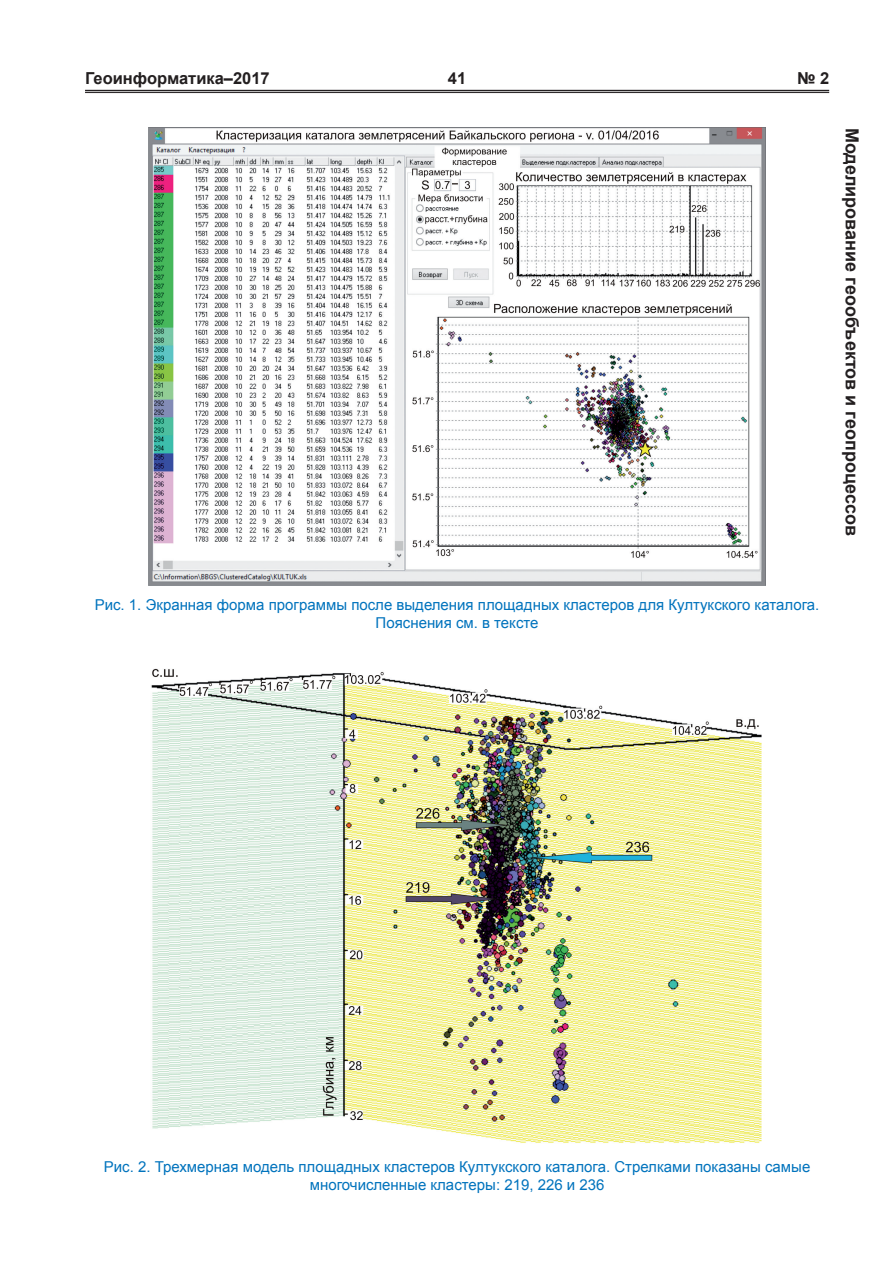
<style>
.page{position:relative;width:893px;height:1263px;background:#fff}
.page>*{position:absolute;margin:0;border:0;box-sizing:border-box;transform-origin:0 0}
.t1{font:700 18px "Arial";color:#231f20}
.t2{font:700 16.5px "Arial";color:#231f20}
.t3{font:15px/18px "Arial";color:#0073bd;text-align:center}
</style>
<div class="page">
<hr style="left:85px;top:90px;width:744px;height:1px;background:#231f20">
<hr style="left:85px;top:92px;width:744px;height:1px;background:#231f20">
<img style="left:149px;top:128px;width:616px;height:458px">
<img style="left:151px;top:668px;width:611px;height:475px">
<p class="t2" style="left:85px;top:68px;width:186px">Геоинформатика–2017</p>
<p class="t2" style="left:448px;top:68px;width:20px">41</p>
<p class="t2" style="left:797px;top:68px;width:34px">№ 2</p>
<p class="t1" style="left:864px;top:128px;width:409px;rotate:90deg">Моделирование геообъектов и геопроцессов</p>
<p class="t3" style="left:95px;top:596px;width:726px">Рис. 1. Экранная форма программы после выделения площадных кластеров для Култукского каталога.<br>Пояснения см. в тексте</p>
<p class="t3" style="left:104px;top:1157px;width:708px">Рис. 2. Трехмерная модель площадных кластеров Култукского каталога. Стрелками показаны самые многочисленные кластеры: 219, 226 и 236</p>
</div>
